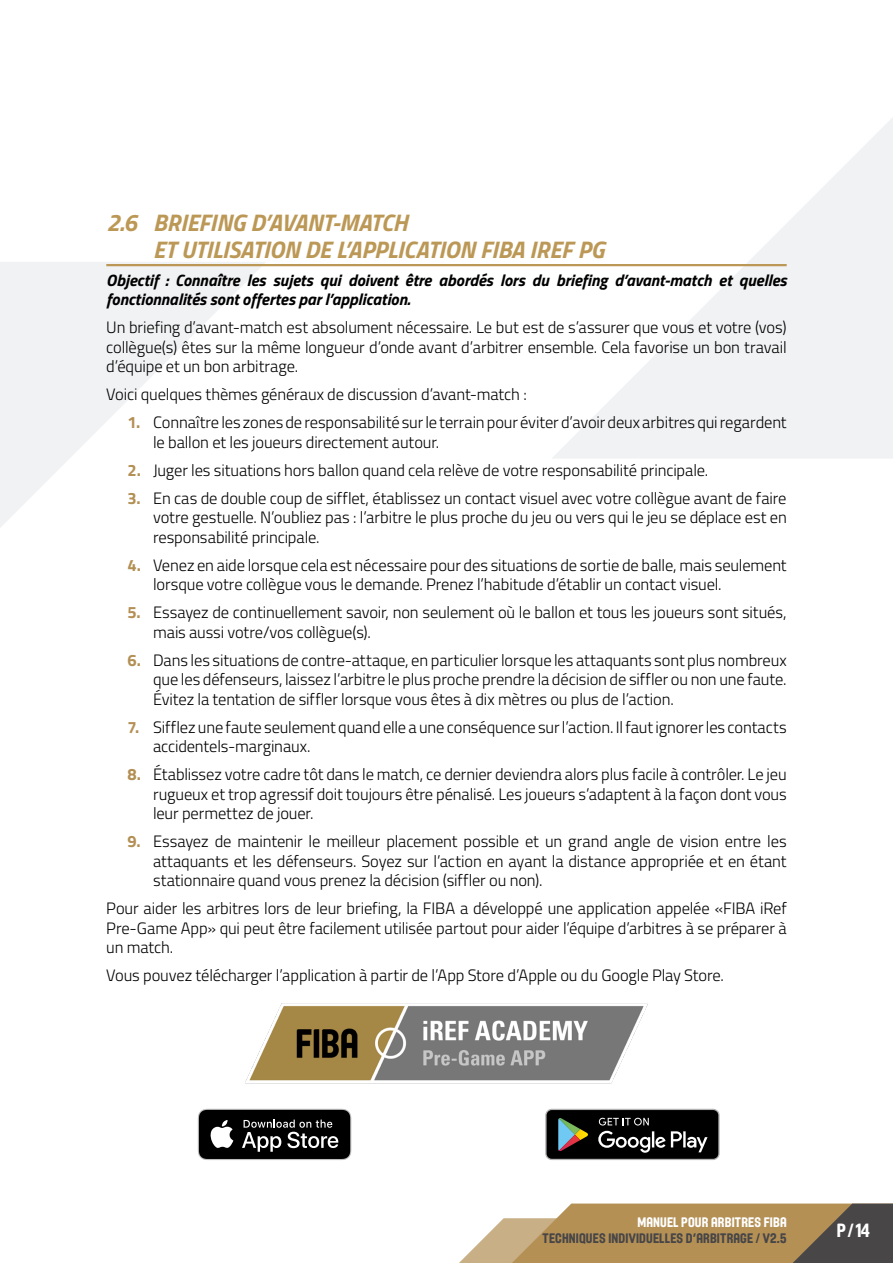
<style>
.page{position:relative;width:893px;height:1263px;background:#fff}
.page>*{position:absolute;margin:0;border:0;box-sizing:border-box;transform-origin:0 0}
.t1{font:italic 700 24px/27px "Titillium";letter-spacing:-.005em;color:#bc9856}
.t2{font:18.75px "FIBA";color:#fff}
.t3{font:300 16.5px/19.5px "Titillium";letter-spacing:-.01em;color:#000;text-align:justify}
.t4{font:italic 700 16.5px/19.5px "Titillium";letter-spacing:-.005em;color:#000}
.t5{font:13.5px "FIBA";letter-spacing:.01em;color:#474547}
.t6{font:13.5px "FIBA";letter-spacing:.01em;color:#fff}
.s1{font-weight:700;color:#b38f54}
</style>
<div class="page">
<svg style="left:0;top:262px;width:266px;height:265px;fill:#f6f6f7"></svg>
<svg style="left:551px;top:118px;width:342px;height:340px;fill:#f1f2f4"></svg>
<svg style="left:459px;top:1203px;width:434px;height:60px;background:#ac9269"></svg>
<hr style="left:106px;top:264px;width:681px;height:2px;background:#bc9856">
<img style="left:245px;top:1003px;width:403px;height:81px">
<svg style="left:198px;top:1109px;width:153px;height:51px;background:#313131"></svg>
<svg style="left:545px;top:1109px;width:175px;height:51px;background:#2c2d2c"></svg>
<h1 class="t1" style="left:153px;top:207px;width:453px;text-indent:-47px">2.6 BRIEFING D’AVANT-MATCH<br>ET UTILISATION DE L’APPLICATION FIBA IREF PG</h1>
<p class="t4" style="left:106px;top:269px;width:682px">Objectif : Connaître les sujets qui doivent être abordés lors du briefing d’avant-match et quelles fonctionnalités sont offertes par l’application.</p>
<p class="t3" style="left:106px;top:317px;width:682px">Un briefing d’avant-match est absolument nécessaire. Le but est de s’assurer que vous et votre (vos) collègue(s) êtes sur la même longueur d’onde avant d’arbitrer ensemble. Cela favorise un bon travail d’équipe et un bon arbitrage.</p>
<p class="t3" style="left:106px;top:384px;width:422px">Voici quelques thèmes généraux de discussion d’avant-match :</p>
<p class="t3" style="left:153px;top:412px;width:635px;text-indent:-26px"><span class="s1">1.</span> Connaître les zones de responsabilité sur le terrain pour éviter d’avoir deux arbitres qui regardent le ballon et les joueurs directement autour.</p>
<p class="t3" style="left:128px;top:459px;width:582px"><span class="s1">2.</span> Juger les situations hors ballon quand cela relève de votre responsabilité principale.</p>
<p class="t3" style="left:153px;top:487px;width:635px;text-indent:-26px"><span class="s1">3.</span> En cas de double coup de sifflet, établissez un contact visuel avec votre collègue avant de faire votre gestuelle. N’oubliez pas : l’arbitre le plus proche du jeu ou vers qui le jeu se déplace est en responsabilité principale.</p>
<p class="t3" style="left:153px;top:554px;width:635px;text-indent:-26px"><span class="s1">4.</span> Venez en aide lorsque cela est nécessaire pour des situations de sortie de balle, mais seulement lorsque votre collègue vous le demande. Prenez l’habitude d’établir un contact visuel.</p>
<p class="t3" style="left:153px;top:602px;width:635px;text-indent:-26px"><span class="s1">5.</span> Essayez de continuellement savoir, non seulement où le ballon et tous les joueurs sont situés, mais aussi votre/vos collègue(s).</p>
<p class="t3" style="left:153px;top:649px;width:635px;text-indent:-26px"><span class="s1">6.</span> Dans les situations de contre-attaque, en particulier lorsque les attaquants sont plus nombreux que les défenseurs, laissez l’arbitre le plus proche prendre la décision de siffler ou non une faute.<br>Évitez la tentation de siffler lorsque vous êtes à dix mètres ou plus de l’action.</p>
<p class="t3" style="left:153px;top:716px;width:635px;text-indent:-26px"><span class="s1">7.</span> Sifflez une faute seulement quand elle a une conséquence sur l’action. Il faut ignorer les contacts accidentels-marginaux.</p>
<p class="t3" style="left:153px;top:764px;width:635px;text-indent:-26px"><span class="s1">8.</span> Établissez votre cadre tôt dans le match, ce dernier deviendra alors plus facile à contrôler. Le jeu rugueux et trop agressif doit toujours être pénalisé. Les joueurs s’adaptent à la façon dont vous leur permettez de jouer.</p>
<p class="t3" style="left:153px;top:831px;width:635px;text-indent:-26px"><span class="s1">9.</span> Essayez de maintenir le meilleur placement possible et un grand angle de vision entre les attaquants et les défenseurs. Soyez sur l’action en ayant la distance appropriée et en étant stationnaire quand vous prenez la décision (siffler ou non).</p>
<p class="t3" style="left:106px;top:898px;width:682px">Pour aider les arbitres lors de leur briefing, la FIBA a développé une application appelée «FIBA iRef Pre-Game App» qui peut être facilement utilisée partout pour aider l’équipe d’arbitres à se préparer à un match.</p>
<p class="t3" style="left:106px;top:965px;width:619px">Vous pouvez télécharger l’application à partir de l’App Store d’Apple ou du Google Play Store.</p>
<p class="t6" style="left:637px;top:1214px;width:151px">MANUEL POUR ARBITRES FIBA</p>
<p class="t5" style="left:543px;top:1230px;width:246px">TECHNIQUES INDIVIDUELLES D’ARBITRAGE / V2.5</p>
<p class="t2" style="left:837px;top:1219px;width:35px">P / 14</p>
</div>
